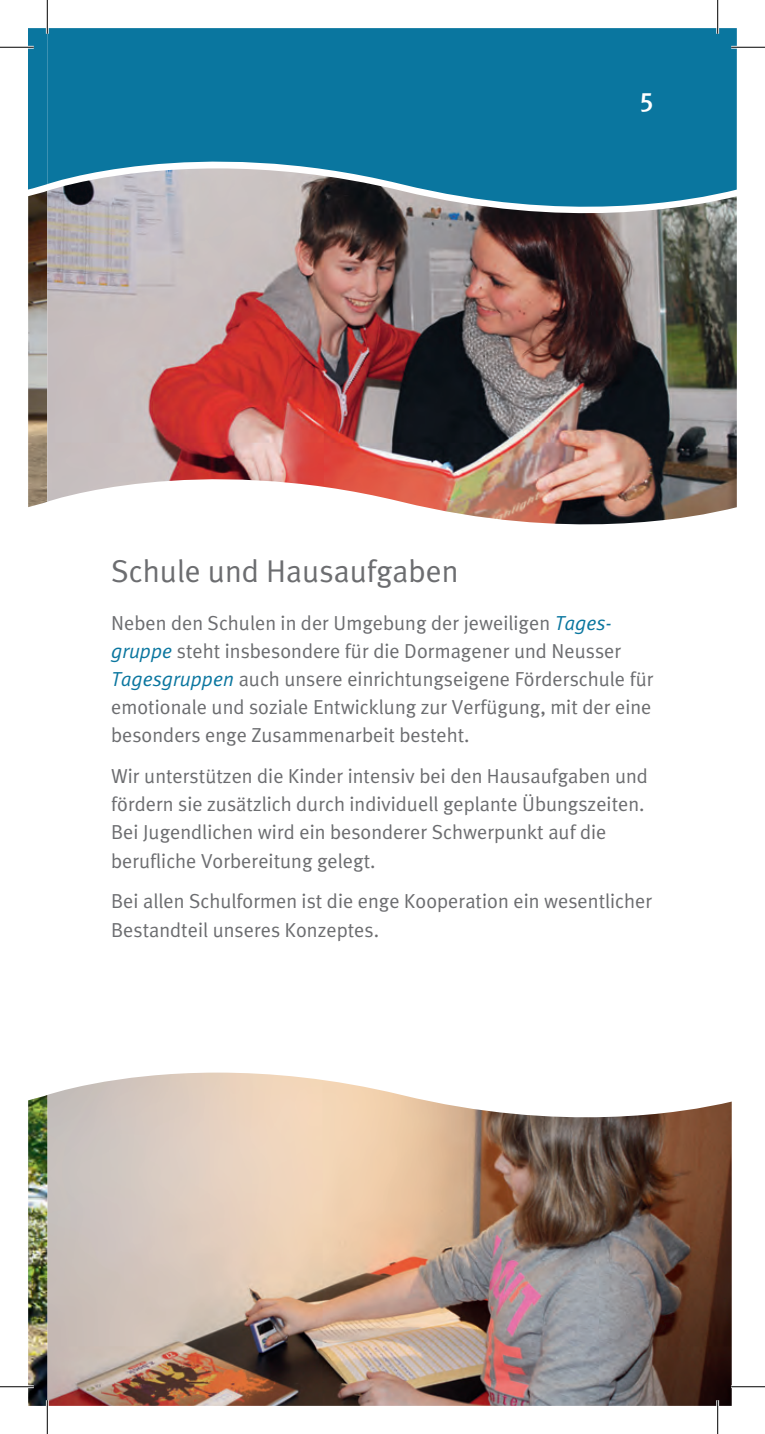
<style>
.page{position:relative;width:765px;height:1434px;background:#fff}
.page>*{position:absolute;margin:0;border:0;box-sizing:border-box;transform-origin:0 0}
.t1{font:31.5px "Meta Plus Normal";color:#6c6d70}
.t2{font:27px "Meta Plus Medium Caps";color:#fff}
.t3{font:20.25px/28.1px "Meta Plus Normal";color:#6c6d70}
.s1{font-style:italic;color:#0a769f}
</style>
<div class="page">
<img style="left:47px;top:1073px;width:684px;height:333px">
<img style="left:28px;top:235px;width:19px;height:272px">
<svg style="left:28px;top:28px;width:19px;height:207px;background:#1c6b87"></svg>
<img style="left:47px;top:224px;width:689px;height:301px">
<svg style="left:47px;top:28px;width:689px;height:196px;background:#297e9f"></svg>
<img style="left:28px;top:1095px;width:19px;height:311px">
<hr style="left:0;top:46px;width:34px;height:3px;background:#fff">
<hr style="left:730px;top:46px;width:34px;height:3px;background:#fff">
<hr style="left:0;top:1385px;width:34px;height:3px;background:#fff">
<hr style="left:730px;top:1385px;width:34px;height:3px;background:#fff">
<hr style="left:46px;top:0;width:3px;height:34px;background:#fff">
<hr style="left:46px;top:1400px;width:3px;height:34px;background:#fff">
<hr style="left:716px;top:0;width:2px;height:34px;background:#fff">
<hr style="left:716px;top:1400px;width:2px;height:34px;background:#fff">
<hr style="left:0;top:47px;width:34px;height:1px;background:#000">
<hr style="left:730px;top:47px;width:34px;height:1px;background:#000">
<hr style="left:0;top:1386px;width:34px;height:1px;background:#000">
<hr style="left:730px;top:1386px;width:34px;height:1px;background:#000">
<hr style="left:47px;top:0;width:1px;height:34px;background:#000">
<hr style="left:47px;top:1400px;width:1px;height:34px;background:#000">
<hr style="left:717px;top:0;width:1px;height:34px;background:#000">
<hr style="left:717px;top:1400px;width:1px;height:34px;background:#000">
<h2 class="t2" style="left:639px;top:86px;width:16px">5</h2>
<h1 class="t1" style="left:111px;top:553px;width:348px">Schule und Hausaufgaben</h1>
<p class="t3" style="left:111px;top:608px;width:543px">Neben den Schulen in der Umgebung der jeweiligen <span class="s1">Tages&shy;gruppe</span> steht insbesondere für die Dormagener und Neusser <span class="s1">Tagesgruppen</span> auch unsere einrichtungseigene Förderschule für emotionale und soziale Entwicklung zur Verfügung, mit der eine besonders enge Zusammenarbeit besteht.</p>
<p class="t3" style="left:111px;top:762px;width:538px">Wir unterstützen die Kinder intensiv bei den Hausaufgaben und fördern sie zusätzlich durch individuell geplante Übungszeiten.<br>Bei Jugendlichen wird ein besonderer Schwerpunkt auf die berufliche Vorbereitung gelegt.</p>
<p class="t3" style="left:111px;top:887px;width:542px">Bei allen Schulformen ist die enge Kooperation ein wesentlicher<br>Bestandteil unseres Konzeptes.</p>
</div>
